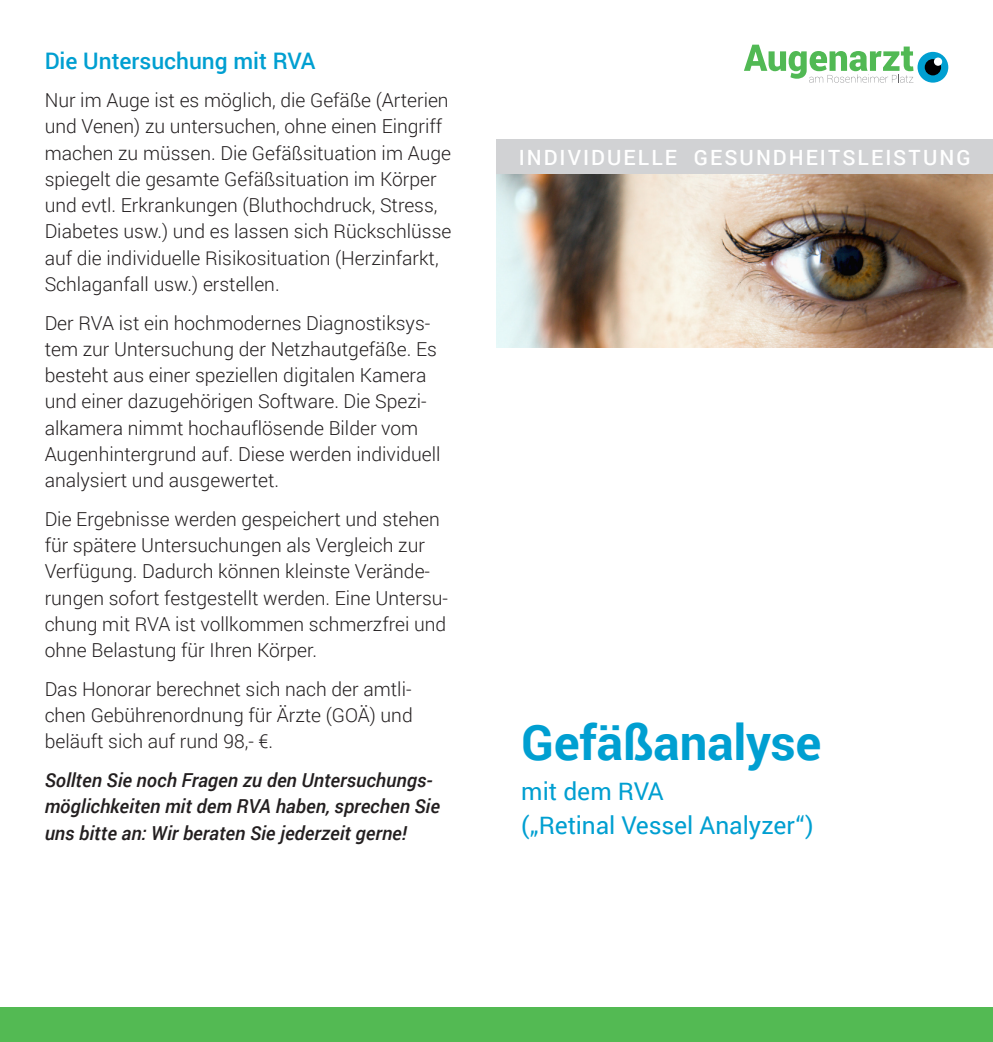
<style>
.page{position:relative;width:993px;height:1042px;background:#fff}
.page>*{position:absolute;margin:0;border:0;box-sizing:border-box;transform-origin:0 0}
.t1{font:700 49px "Roboto";letter-spacing:-.005em;color:#009fd1}
.t2{font:24.5px/33.2px "Roboto";letter-spacing:-.005em;color:#009fd1}
.t3{font:500 22.75px "Roboto";color:#009fd1}
.t4{font:500 21px "Roboto";letter-spacing:.1em;color:#fff}
.t5{font:300 19.25px/26.2px "Roboto";color:#231f20}
.t6{font:italic 500 19.25px/26.2px "Roboto";color:#231f20}
</style>
<div class="page">
<svg style="left:744px;top:45px;width:169px;height:38px"></svg>
<div style="left:917px;top:52px;width:30px;height:31px;background:#009fd1;border-radius:50%"></div>
<div style="left:924px;top:59px;width:16px;height:16px;background:#000001;border-radius:50%"></div>
<div style="left:933px;top:58px;width:8px;height:8px;background:#fff;border-radius:50%"></div>
<div style="left:0;top:1007px;width:992px;height:35px;background:#53ba53"></div>
<img style="left:496px;top:174px;width:496px;height:173px">
<div style="left:496px;top:139px;width:496px;height:35px;background:#d1d2d4"></div>
<p class="t3" style="left:45px;top:44px;width:272px">Die Untersuchung mit RVA</p>
<p class="t5" style="left:45px;top:87px;width:408px">Nur im Auge ist es möglich, die Gefäße (Arterien und Venen) zu untersuchen, ohne einen Eingriff machen zu müssen. Die Gefäßsituation im Auge spiegelt die gesamte Gefäßsituation im Körper und evtl. Erkrankungen (Bluthochdruck, Stress, Diabetes usw.) und es lassen sich Rückschlüsse auf die individuelle Risikosituation (Herzinfarkt, Schlaganfall usw.) erstellen.</p>
<p class="t5" style="left:45px;top:309px;width:397px">Der RVA ist ein hochmodernes Diagnostiksys&shy;tem zur Untersuchung der Netzhautgefäße. Es besteht aus einer speziellen digitalen Kamera und einer dazugehörigen Software. Die Spezi&shy;alkamera nimmt hochauflösende Bilder vom Augenhintergrund auf. Diese werden individuell analysiert und ausgewertet.</p>
<p class="t5" style="left:45px;top:505px;width:405px">Die Ergebnisse werden gespeichert und stehen für spätere Untersuchungen als Vergleich zur Verfügung. Dadurch können kleinste Verände&shy;rungen sofort festgestellt werden. Eine Untersu&shy;chung mit RVA ist vollkommen schmerzfrei und ohne Belastung für Ihren Körper.</p>
<p class="t5" style="left:45px;top:675px;width:369px;text-align:justify">Das Honorar berechnet sich nach der amtli&shy;chen Gebührenordnung für Ärzte (GOÄ) und beläuft sich auf rund 98,- €.</p>
<p class="t6" style="left:45px;top:766px;width:396px">Sollten Sie noch Fragen zu den Untersuchungs&shy;möglichkeiten mit dem RVA haben, sprechen Sie uns bitte an: Wir beraten Sie jederzeit gerne!</p>
<p class="t4" style="left:518px;top:143px;width:453px">INDIVIDUELLE GESUNDHEITSLEISTUNG</p>
<h1 class="t1" style="left:521px;top:707px;width:301px">Gefäßanalyse</h1>
<p class="t2" style="left:521px;top:774px;width:294px">mit dem RVA<br>(„Retinal Vessel Analyzer“)</p>
</div>
